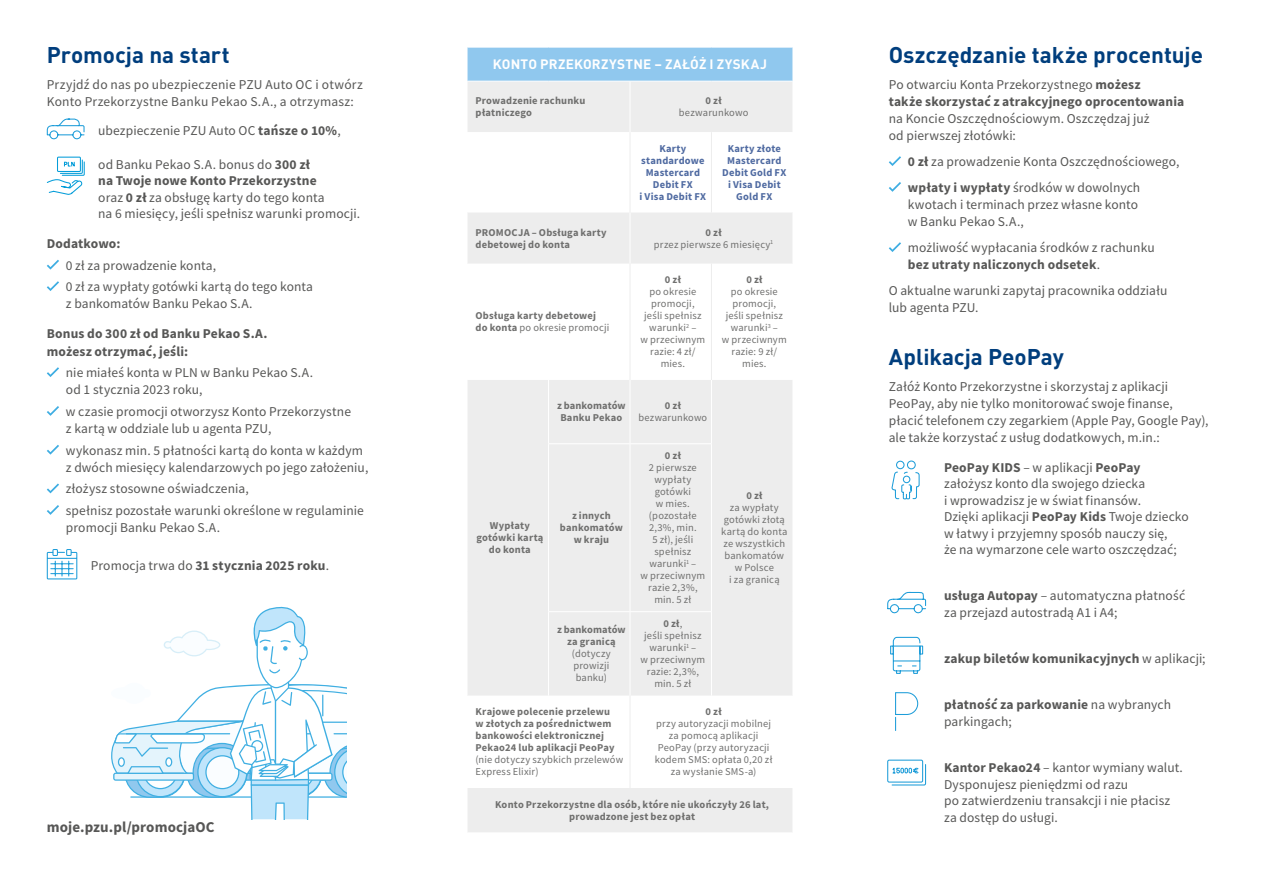
<style>
.page{position:relative;width:1263px;height:893px;background:#fff}
.page>*{position:absolute;margin:0;border:0;box-sizing:border-box;transform-origin:0 0}
.t1{font:700 22.5px "DIN Pro Pl";color:#003e7d}
.t2{font:700 15px "Source Sans Pro";letter-spacing:.005em;color:#575756}
.t3{font:13.5px/16.5px "Source Sans Pro";letter-spacing:.01em;color:#575756}
.t4{font:700 13.5px/17.2px "Source Sans Pro";letter-spacing:.01em;color:#575756}
.t5{font:700 13.5px "DIN Pro Pl";letter-spacing:.015em;color:#fff}
.t6{font:10.5px/12px "Source Sans Pro";letter-spacing:.015em;color:#70706f;text-align:center}
.t7{font:700 10.5px/12px "Source Sans Pro";letter-spacing:.02em;color:#70706f;text-align:center}
.t8{font:700 10.5px/12px "Source Sans Pro";letter-spacing:.02em;color:#4f6aa1;text-align:center}
.s1{font-weight:700}
.s2{font-weight:400}
</style>
<div class="page">
<svg style="left:889px;top:156px;width:12px;height:10px"></svg>
<svg style="left:889px;top:182px;width:12px;height:10px"></svg>
<svg style="left:889px;top:242px;width:12px;height:10px"></svg>
<div style="left:467px;top:47px;width:326px;height:34px;background:#90c8ee"></div>
<div style="left:468px;top:82px;width:324px;height:50px;background:#ededed"></div>
<svg style="left:468px;top:213px;width:325px;height:619px;fill:#ededed"></svg>
<hr style="left:467px;top:47px;width:81px;height:1px;background:#fff">
<hr style="left:467px;top:48px;width:1px;height:33px;background:#fff">
<hr style="left:548px;top:47px;width:82px;height:1px;background:#fff">
<hr style="left:630px;top:47px;width:81px;height:1px;background:#fff">
<hr style="left:711px;top:47px;width:82px;height:1px;background:#fff">
<hr style="left:630px;top:82px;width:1px;height:50px;background:#fff">
<hr style="left:630px;top:213px;width:1px;height:51px;background:#fff">
<hr style="left:548px;top:380px;width:1px;height:63px;background:#fff">
<hr style="left:630px;top:380px;width:1px;height:63px;background:#fff">
<hr style="left:711px;top:380px;width:1px;height:63px;background:#fff">
<hr style="left:548px;top:443px;width:82px;height:1px;background:#fff">
<hr style="left:548px;top:444px;width:1px;height:167px;background:#fff">
<hr style="left:630px;top:443px;width:82px;height:1px;background:#fff">
<hr style="left:630px;top:444px;width:1px;height:167px;background:#fff">
<hr style="left:711px;top:444px;width:1px;height:167px;background:#fff">
<hr style="left:548px;top:611px;width:82px;height:1px;background:#fff">
<hr style="left:548px;top:612px;width:1px;height:84px;background:#fff">
<hr style="left:630px;top:611px;width:82px;height:1px;background:#fff">
<hr style="left:630px;top:612px;width:1px;height:84px;background:#fff">
<hr style="left:711px;top:612px;width:1px;height:84px;background:#fff">
<hr style="left:630px;top:264px;width:1px;height:116px;background:#ededed">
<hr style="left:711px;top:264px;width:1px;height:116px;background:#ededed">
<hr style="left:630px;top:132px;width:1px;height:81px;background:#ededed">
<hr style="left:711px;top:132px;width:1px;height:81px;background:#ededed">
<hr style="left:630px;top:696px;width:1px;height:92px;background:#ededed">
<svg style="left:111px;top:606px;width:236px;height:213px"></svg>
<svg style="left:891px;top:460px;width:29px;height:40px"></svg>
<svg style="left:887px;top:591px;width:39px;height:23px"></svg>
<svg style="left:890px;top:636px;width:34px;height:38px"></svg>
<svg style="left:895px;top:692px;width:24px;height:39px"></svg>
<svg style="left:887px;top:759px;width:39px;height:27px"></svg>
<svg style="left:46px;top:118px;width:39px;height:22px"></svg>
<svg style="left:46px;top:156px;width:39px;height:39px"></svg>
<svg style="left:47px;top:260px;width:12px;height:10px"></svg>
<svg style="left:47px;top:281px;width:12px;height:10px"></svg>
<svg style="left:47px;top:367px;width:12px;height:10px"></svg>
<svg style="left:47px;top:406px;width:12px;height:10px"></svg>
<svg style="left:47px;top:445px;width:12px;height:10px"></svg>
<svg style="left:47px;top:483px;width:12px;height:10px"></svg>
<svg style="left:47px;top:505px;width:12px;height:10px"></svg>
<svg style="left:46px;top:549px;width:32px;height:31px"></svg>
<h1 class="t1" style="left:47px;top:37px;width:185px">Promocja na start</h1>
<p class="t3" style="left:47px;top:75px;width:318px;line-height:17.2px">Przyjdź do nas po ubezpieczenie PZU Auto OC i otwórz<br>Konto Przekorzystne Banku Pekao S.A., a otrzymasz:</p>
<p class="t3" style="left:98px;top:122px;width:244px">ubezpieczenie PZU Auto OC <span class="s1">tańsze o 10%</span>,</p>
<p class="t3" style="left:98px;top:156px;width:263px">od Banku Pekao S.A. bonus do <span class="s1">300 zł<br>na Twoje nowe Konto Przekorzystne<br></span>oraz <span class="s1">0 zł</span> za obsługę karty do tego konta<br>na 6 miesięcy, jeśli spełnisz warunki promocji.</p>
<p class="t4" style="left:47px;top:235px;width:75px">Dodatkowo:</p>
<p class="t3" style="left:66px;top:254px;width:249px;line-height:21.5px">0 zł za prowadzenie konta,<br>0 zł za wypłaty gotówki kartą do tego konta</p>
<p class="t3" style="left:66px;top:296px;width:188px">z bankomatów Banku Pekao S.A.</p>
<p class="t4" style="left:47px;top:325px;width:222px">Bonus do 300 zł od Banku Pekao S.A. możesz otrzymać, jeśli:</p>
<p class="t3" style="left:66px;top:364px;width:249px;line-height:17.2px">nie miałeś konta w PLN w Banku Pekao S.A. od 1 stycznia 2023 roku,</p>
<p class="t3" style="left:66px;top:403px;width:287px;line-height:17.2px">w czasie promocji otworzysz Konto Przekorzystne z kartą w oddziale lub u agenta PZU,</p>
<p class="t3" style="left:66px;top:441px;width:304px;line-height:17.2px">wykonasz min. 5 płatności kartą do konta w każdym z dwóch miesięcy kalendarzowych po jego założeniu,</p>
<p class="t3" style="left:66px;top:478px;width:300px;line-height:21.5px">złożysz stosowne oświadczenia,<br>spełnisz pozostałe warunki określone w regulaminie</p>
<p class="t3" style="left:66px;top:519px;width:156px">promocji Banku Pekao S.A.</p>
<p class="t4" style="left:91px;top:557px;width:240px"><span class="s2">Promocja trwa do</span> 31 stycznia 2025 roku<span class="s2">.</span></p>
<p class="t2" style="left:47px;top:816px;width:169px">moje.pzu.pl/promocjaOC</p>
<p class="t5" style="left:493px;top:54px;width:276px">KONTO PRZEKORZYSTNE – ZAŁÓŻ I ZYSKAJ</p>
<p class="t7" style="left:475px;top:94px;width:111px;text-align:left">Prowadzenie rachunku płatniczego</p>
<p class="t7" style="left:706px;top:94px;width:18px">0 zł</p>
<p class="t6" style="left:679px;top:107px;width:71px">bezwarunkowo</p>
<p class="t8" style="left:639px;top:142px;width:68px">Karty standardowe<br>Mastercard<br>Debit FX<br>i Visa Debit FX</p>
<p class="t8" style="left:722px;top:142px;width:66px">Karty złote<br>Mastercard<br>Debit Gold FX i Visa Debit<br>Gold FX</p>
<p class="t7" style="left:475px;top:226px;width:133px;text-align:left">PROMOCJA – Obsługa karty debetowej do konta</p>
<p class="t6" style="left:654px;top:226px;width:121px"><span class="s1">0 zł<br></span>przez pierwsze 6 miesięcy<sup>1</sup></p>
<p class="t7" style="left:475px;top:310px;width:135px;text-align:left">Obsługa karty debetowej do konta <span class="s2">po okresie promocji</span></p>
<p class="t7" style="left:665px;top:274px;width:18px">0 zł</p>
<p class="t6" style="left:640px;top:286px;width:66px">po okresie promocji,<br>jeśli spełnisz warunki<sup>2</sup> –<br>w przeciwnym razie: 4 zł/ mies.</p>
<p class="t7" style="left:476px;top:520px;width:69px">Wypłaty gotówki kartą do konta</p>
<p class="t7" style="left:557px;top:400px;width:70px">z bankomatów<br>Banku Pekao</p>
<p class="t7" style="left:665px;top:400px;width:18px">0 zł</p>
<p class="t6" style="left:638px;top:412px;width:70px">bezwarunkowo</p>
<p class="t7" style="left:560px;top:509px;width:64px">z innych bankomatów w kraju</p>
<p class="t7" style="left:557px;top:623px;width:70px">z bankomatów za granicą</p>
<p class="t6" style="left:572px;top:647px;width:40px;text-align:left">(dotyczy prowizji banku)</p>
<p class="t7" style="left:665px;top:450px;width:18px">0 zł</p>
<p class="t6" style="left:640px;top:462px;width:66px">2 pierwsze wypłaty gotówki<br>w mies. (pozostałe<br>2,3%, min.<br>5 zł), jeśli spełnisz warunki<sup>1</sup> –<br>w przeciwnym razie 2,3%, min. 5 zł</p>
<p class="t6" style="left:640px;top:617px;width:66px"><span class="s1">0 zł</span>,<br>jeśli spełnisz warunki<sup>1</sup> –<br>w przeciwnym razie: 2,3%, min. 5 zł</p>
<p class="t7" style="left:746px;top:274px;width:18px">0 zł</p>
<p class="t6" style="left:722px;top:286px;width:66px">po okresie promocji,<br>jeśli spełnisz warunki<sup>3</sup> –<br>w przeciwnym razie: 9 zł/ mies.</p>
<p class="t7" style="left:746px;top:490px;width:18px">0 zł</p>
<p class="t6" style="left:721px;top:502px;width:68px">za wypłaty gotówki złotą kartą do konta ze wszystkich bankomatów w Polsce<br>i za granicą</p>
<p class="t7" style="left:475px;top:706px;width:140px;text-align:left">Krajowe polecenie przelewu w złotych za pośrednictwem bankowości elektronicznej<br>Pekao24 lub aplikacji PeoPay</p>
<p class="t6" style="left:475px;top:754px;width:149px;text-align:left">(nie dotyczy szybkich przelewów<br>Express Elixir)</p>
<p class="t7" style="left:706px;top:706px;width:18px">0 zł</p>
<p class="t6" style="left:655px;top:718px;width:119px">przy autoryzacji mobilnej za pomocą aplikacji<br>PeoPay (przy autoryzacji kodem SMS: opłata 0,20 zł za wysłanie SMS-a)</p>
<p class="t7" style="left:495px;top:798px;width:275px">Konto Przekorzystne dla osób, które nie ukończyły 26 lat, prowadzone jest bez opłat</p>
<h1 class="t1" style="left:889px;top:37px;width:316px">Oszczędzanie także procentuje</h1>
<p class="t4" style="left:889px;top:75px;width:297px"><span class="s2">Po otwarciu Konta Przekorzystnego</span> możesz<br>także skorzystać z atrakcyjnego oprocentowania</p>
<p class="t3" style="left:889px;top:110px;width:262px;line-height:17.2px">na Koncie Oszczędnościowym. Oszczędzaj już od pierwszej złotówki:</p>
<p class="t3" style="left:908px;top:149px;width:273px;line-height:25.8px"><span class="s1">0 zł</span> za prowadzenie Konta Oszczędnościowego, <span class="s1">wpłaty i wypłaty</span> środków w dowolnych</p>
<p class="t3" style="left:908px;top:196px;width:232px;line-height:17.2px">kwotach i terminach przez własne konto w Banku Pekao S.A.,</p>
<p class="t3" style="left:908px;top:239px;width:248px;line-height:17.2px">możliwość wypłacania środków z rachunku <span class="s1">bez utraty naliczonych odsetek</span>.</p>
<p class="t3" style="left:889px;top:282px;width:280px;line-height:17.2px">O aktualne warunki zapytaj pracownika oddziału lub agenta PZU.</p>
<h1 class="t1" style="left:889px;top:339px;width:177px">Aplikacja PeoPay</h1>
<p class="t3" style="left:889px;top:377px;width:321px;line-height:17.2px">Załóż Konto Przekorzystne i skorzystaj z aplikacji PeoPay, aby nie tylko monitorować swoje finanse, płacić telefonem czy zegarkiem (Apple Pay, Google Pay), ale także korzystać z usług dodatkowych, m.in.:</p>
<p class="t3" style="left:944px;top:459px;width:246px"><span class="s1">PeoPay KIDS</span> – w aplikacji <span class="s1">PeoPay </span>założysz konto dla swojego dziecka<br>i wprowadzisz je w świat finansów.<br>Dzięki aplikacji <span class="s1">PeoPay Kids</span> Twoje dziecko w łatwy i przyjemny sposób nauczy się,<br>że na wymarzone cele warto oszczędzać;</p>
<p class="t3" style="left:944px;top:588px;width:243px"><span class="s1">usługa Autopay</span> – automatyczna płatność za przejazd autostradą A1 i A4;</p>
<p class="t4" style="left:944px;top:650px;width:263px">zakup biletów komunikacyjnych <span class="s2">w aplikacji;</span></p>
<p class="t3" style="left:944px;top:697px;width:229px"><span class="s1">płatność za parkowanie</span> na wybranych parkingach;</p>
<p class="t3" style="left:944px;top:759px;width:240px"><span class="s1">Kantor Pekao24</span> – kantor wymiany walut.<br>Dysponujesz pieniędzmi od razu<br>po zatwierdzeniu transakcji i nie płacisz za dostęp do usługi.</p>
</div>
